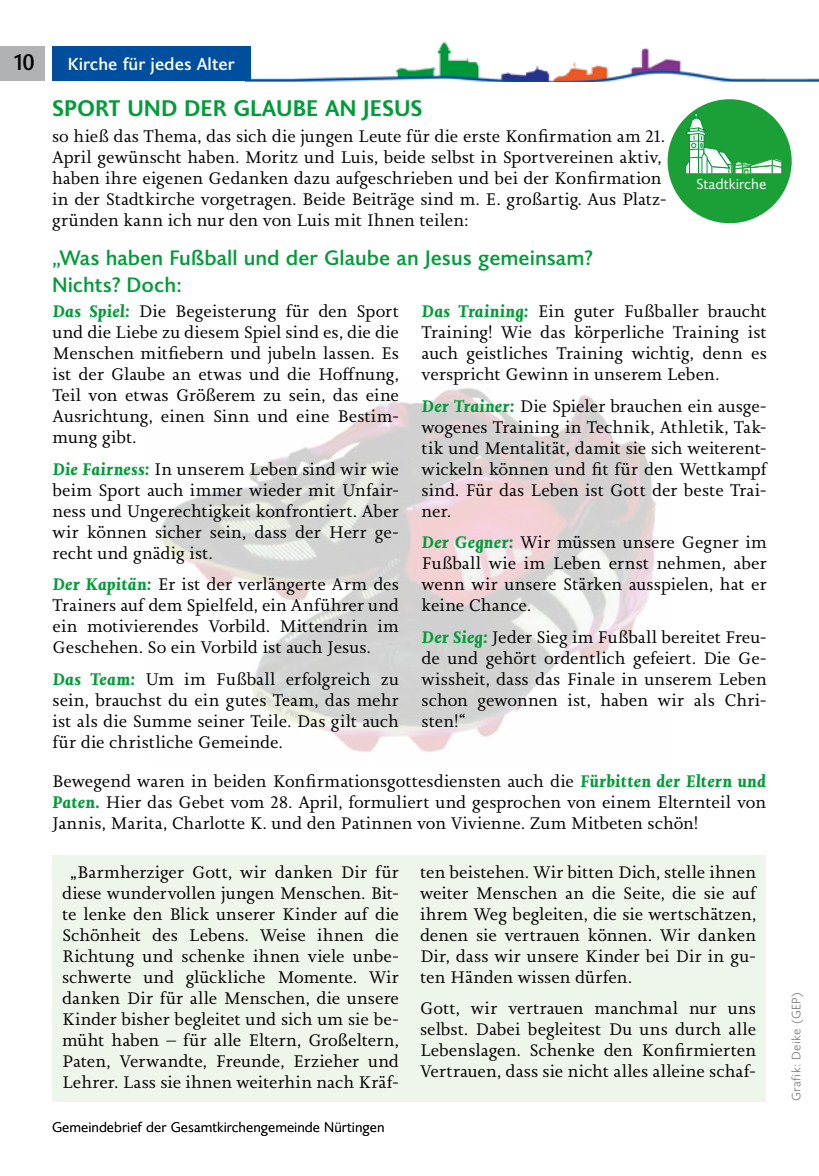
<style>
.page{position:relative;width:819px;height:1176px;background:#fff}
.page>*{position:absolute;margin:0;border:0;box-sizing:border-box;transform-origin:0 0}
.t1{font:700 22.75px "Joanna Sans Nova";color:#009c39}
.t2{font:500 22.75px "Joanna Sans Nova";color:#000}
.t3{font:500 21px/27.7px "Joanna Sans Nova";color:#009c39}
.t4{font:17.5px/21px "Joanna Nova";letter-spacing:.005em;color:#000;text-align:justify}
.t5{font:500 17.5px "Joanna Sans Nova";color:#fff}
.t6{font:14.53px "Joanna Sans Nova";color:#fff}
.t7{font:300 14px "Joanna Sans Nova";color:#000}
.t8{font:300 12.25px "Joanna Sans Nova";letter-spacing:.025em;color:#6f6f6e}
.s1{font-weight:700;font-style:italic;color:#009c39}
</style>
<div class="page">
<div style="left:0;top:46px;width:45px;height:35px;background:#b1b2b3"></div>
<img style="left:246px;top:41px;width:573px;height:41px">
<div style="left:52px;top:46px;width:199px;height:35px;background:#004e9e"></div>
<div style="left:52px;top:855px;width:714px;height:246px;background:#eef5ea"></div>
<img style="left:159px;top:388px;width:497px;height:364px">
<div style="left:667px;top:99px;width:124px;height:124px;background:#1ba037;border-radius:50%"></div>
<svg style="left:685px;top:111px;width:99px;height:62px"></svg>
<h1 class="t2" style="left:14px;top:46px;width:22px">10</h1>
<p class="t5" style="left:68px;top:51px;width:169px">Kirche für jedes Alter</p>
<h1 class="t1" style="left:52px;top:91px;width:372px">SPORT UND DER GLAUBE AN JESUS</h1>
<p class="t4" style="left:52px;top:125px;width:616px;text-align:left">so hieß das Thema, das sich die jungen Leute für die erste Konfirmation am 21.<br>April gewünscht haben. Moritz und Luis, beide selbst in Sportvereinen aktiv, haben ihre eigenen Gedanken dazu aufgeschrieben und bei der Konfirmation in der Stadtkirche vorgetragen. Beide Beiträge sind m. E. großartig. Aus Platz&shy;gründen kann ich nur den von Luis mit Ihnen teilen:</p>
<p class="t6" style="left:696px;top:174px;width:72px">Stadtkirche</p>
<p class="t3" style="left:52px;top:242px;width:542px">„Was haben Fußball und der Glaube an Jesus gemeinsam?<br>Nichts? Doch:</p>
<p class="t4" style="left:52px;top:301px;width:348px"><span class="s1">Das Spiel:</span> Die Begeisterung für den Sport und die Liebe zu diesem Spiel sind es, die die Menschen mitfiebern und jubeln lassen. Es ist der Glaube an etwas und die Hoffnung, Teil von etwas Größerem zu sein, das eine Ausrichtung, einen Sinn und eine Bestim&shy;mung gibt.</p>
<p class="t4" style="left:52px;top:458px;width:348px"><span class="s1">Die Fairness:</span> In unserem Leben sind wir wie beim Sport auch immer wieder mit Unfair&shy;ness und Ungerechtigkeit konfrontiert. Aber wir können sicher sein, dass der Herr ge&shy;recht und gnädig ist.</p>
<p class="t4" style="left:52px;top:574px;width:348px"><span class="s1">Der Kapitän:</span> Er ist der verlängerte Arm des Trainers auf dem Spielfeld, ein Anführer und ein motivierendes Vorbild. Mittendrin im Geschehen. So ein Vorbild ist auch Jesus.</p>
<p class="t4" style="left:52px;top:668px;width:348px"><span class="s1">Das Team:</span> Um im Fußball erfolgreich zu sein, brauchst du ein gutes Team, das mehr ist als die Summe seiner Teile. Das gilt auch für die christliche Gemeinde.</p>
<p class="t4" style="left:421px;top:301px;width:347px"><span class="s1">Das Training:</span> Ein guter Fußballer braucht Training! Wie das körperliche Training ist auch geistliches Training wichtig, denn es verspricht Gewinn in unserem Leben.</p>
<p class="t4" style="left:421px;top:395px;width:347px"><span class="s1">Der Trainer:</span> Die Spieler brauchen ein ausge&shy;wogenes Training in Technik, Athletik, Tak&shy;tik und Mentalität, damit sie sich weiterent&shy;wickeln können und fit für den Wettkampf sind. Für das Leben ist Gott der beste Trai&shy;ner.</p>
<p class="t4" style="left:421px;top:532px;width:347px"><span class="s1">Der Gegner:</span> Wir müssen unsere Gegner im Fußball wie im Leben ernst nehmen, aber wenn wir unsere Stärken ausspielen, hat er keine Chance.</p>
<p class="t4" style="left:421px;top:626px;width:347px"><span class="s1">Der Sieg:</span> Jeder Sieg im Fußball bereitet Freu&shy;de und gehört ordentlich gefeiert. Die Ge&shy;wissheit, dass das Finale in unserem Leben schon gewonnen ist, haben wir als Chri&shy;sten!“</p>
<p class="t4" style="left:52px;top:770px;width:715px">Bewegend waren in beiden Konfirmationsgottesdiensten auch die <span class="s1">Fürbitten der Eltern und Paten.</span> Hier das Gebet vom 28. April, formuliert und gesprochen von einem Elternteil von Jannis, Marita, Charlotte K. und den Patinnen von Vivienne. Zum Mitbeten schön!</p>
<p class="t4" style="left:62px;top:861px;width:338px;text-align:center">„Barmherziger Gott, wir danken Dir für diese wundervollen jungen Menschen. Bit&shy;te lenke den Blick unserer Kinder auf die Schönheit des Lebens. Weise ihnen die Richtung und schenke ihnen viele unbe&shy;schwerte und glückliche Momente. Wir danken Dir für alle Menschen, die unsere Kinder bisher begleitet und sich um sie be&shy;müht haben – für alle Eltern, Großeltern, Paten, Verwandte, Freunde, Erzieher und Lehrer. Lass sie ihnen weiterhin nach Kräf-</p>
<p class="t4" style="left:420px;top:861px;width:337px">ten beistehen. Wir bitten Dich, stelle ihnen weiter Menschen an die Seite, die sie auf ihrem Weg begleiten, die sie wertschätzen, denen sie vertrauen können. Wir danken Dir, dass wir unsere Kinder bei Dir in gu&shy;ten Händen wissen dürfen.</p>
<p class="t4" style="left:420px;top:998px;width:337px">Gott, wir vertrauen manchmal nur uns selbst. Dabei begleitest Du uns durch alle Lebenslagen. Schenke den Konfirmierten Vertrauen, dass sie nicht alles alleine schaf-</p>
<p class="t7" style="left:52px;top:1117px;width:334px">Gemeindebrief der Gesamtkirchengemeinde Nürtingen</p>
<p class="t8" style="left:787px;top:1100px;width:110px;rotate:-90deg">Grafik: Deike (GEP)</p>
</div>
